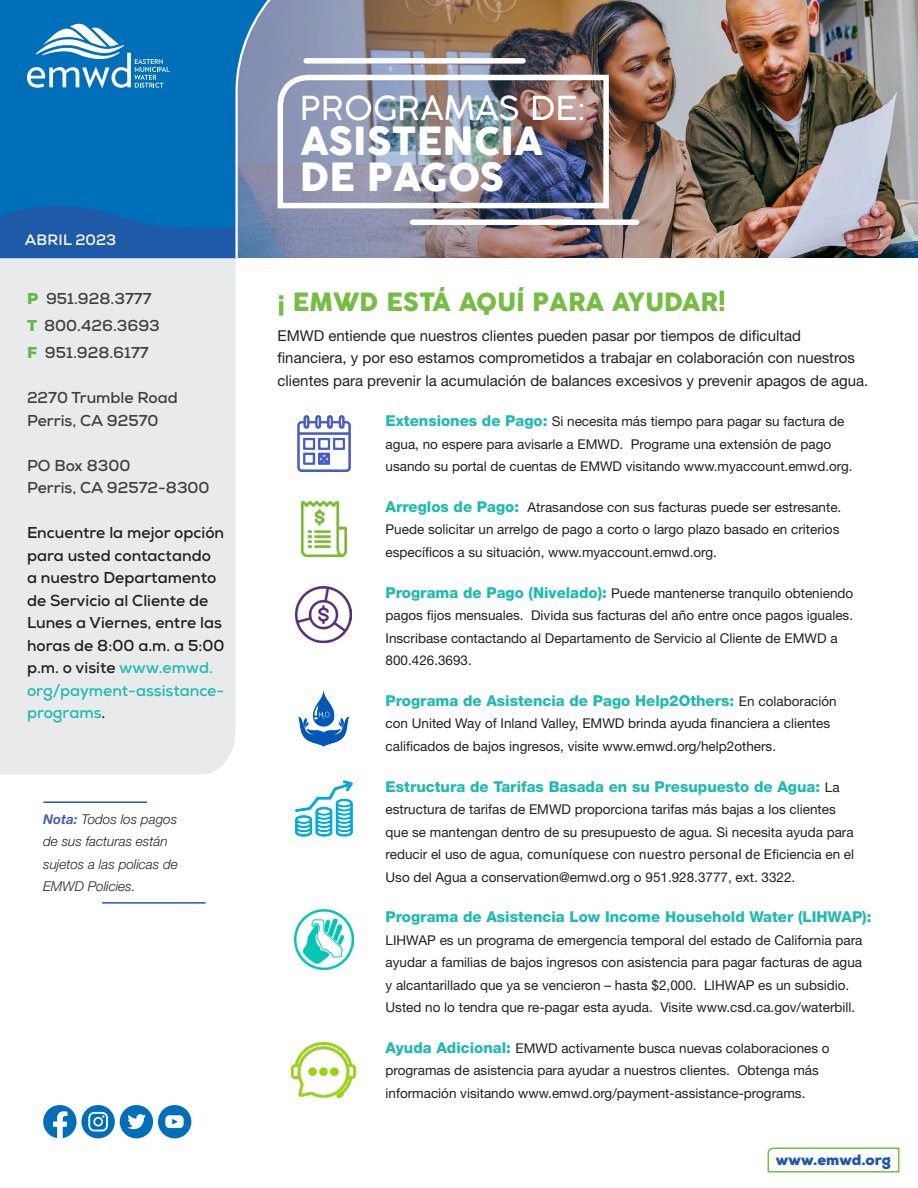
<style>
.page{position:relative;width:918px;height:1188px;background:#fff}
.page>*{position:absolute;margin:0;border:0;box-sizing:border-box;transform-origin:0 0}
.t1{font:37.95px/35.5px "COCOGOOSE";color:#fff}
.t2{font:300 33px "Cocogoose";color:#fff}
.t3{font:24.6px "COCOGOOSE";color:#75bd43}
.t4{font:700 15.75px/22.5px "Nexa";color:#231f20}
.t5{font:700 15.75px/22.5px "Nexa";color:#404042}
.t6{font:15px/22.5px "Helvetica Neue LT Std";color:#231f20}
.t7{font:800 15px "Helvetica Neue LT Std";color:#1dbbaf}
.t8{font:900 15px "Nexa";color:#2059a8}
.t9{font:700 15px "Nexa";letter-spacing:.015em;color:#fff}
.t10{font:13.5px/22.5px "Helvetica Neue LT Std";color:#231f20}
.t11{font:italic 300 13.5px/22.5px "Helvetica Neue LT Std";color:#231f20}
.s1{font-weight:900;color:#60bb46}
.s2{color:#1dbbaf}
.s3{font-weight:700;color:#4a5fab}
.s4{font-weight:800;font-size:15px;color:#1dbbaf}
.s5{font-weight:400;font-size:13.5px;color:#231f20}
.s6{font-family:"Calibri";font-size:15px}
</style>
<div class="page">
<div style="left:0;top:0;width:382px;height:258px;background:#006fba"></div>
<svg style="left:0;top:206px;width:234px;height:52px"></svg>
<svg style="left:767px;top:1147px;width:133px;height:26px"></svg>
<div style="left:0;top:258px;width:235px;height:516px;background:#e8eaeb"></div>
<svg style="left:27px;top:23px;width:143px;height:65px"></svg>
<img style="left:234px;top:0;width:684px;height:261px">
<img style="left:292px;top:1042px;width:64px;height:56px">
<img style="left:294px;top:910px;width:60px;height:59px">
<img style="left:295px;top:781px;width:57px;height:56px">
<img style="left:299px;top:691px;width:50px;height:55px">
<img style="left:296px;top:587px;width:56px;height:56px">
<img style="left:301px;top:501px;width:46px;height:56px">
<img style="left:297px;top:416px;width:54px;height:55px">
<hr style="left:103px;top:902px;width:102px;height:2px;background:#2059a8">
<hr style="left:44px;top:801px;width:102px;height:2px;background:#2059a8">
<div style="left:120px;top:1105px;width:33px;height:33px;background:#006fba;border-radius:50%"></div>
<svg style="left:127px;top:1114px;width:19px;height:16px"></svg>
<div style="left:158px;top:1105px;width:33px;height:33px;background:#006fba;border-radius:50%"></div>
<svg style="left:165px;top:1115px;width:19px;height:13px"></svg>
<div style="left:81px;top:1105px;width:34px;height:33px;background:#006fba;border-radius:50%"></div>
<svg style="left:88px;top:1112px;width:20px;height:19px"></svg>
<svg style="left:43px;top:1105px;width:34px;height:33px"></svg>
<div style="left:413px;top:219px;width:224px;height:6px;background:#fff"></div>
<div style="left:306px;top:58px;width:217px;height:6px;background:#fff"></div>
<img style="left:275px;top:72px;width:337px;height:139px">
<p class="t9" style="left:25px;top:231px;width:93px">ABRIL 2023</p>
<p class="t5" style="left:27px;top:287px;width:126px"><span class="s1">P</span> 951.928.3777</p>
<p class="t5" style="left:27px;top:314px;width:134px"><span class="s1">T</span> 800.426.3693</p>
<p class="t5" style="left:27px;top:341px;width:123px"><span class="s1">F</span> 951.928.6177</p>
<p class="t5" style="left:27px;top:386px;width:152px">2270 Trumble Road<br>Perris, CA 92570</p>
<p class="t5" style="left:27px;top:454px;width:105px">PO Box 8300</p>
<p class="t5" style="left:27px;top:476px;width:184px">Perris, CA 92572-8300</p>
<p class="t4" style="left:27px;top:521px;width:199px">Encuentre la mejor opción para usted contactando a nuestro Departamento de Servicio al Cliente de<br>Lunes a Viernes, entre las horas de 8:00 a.m. a 5:00 p.m. o visite <span class="s2">www.emwd. org/payment-assistance&shy;programs</span>.</p>
<p class="t11" style="left:43px;top:808px;width:136px"><span class="s3">Nota:</span> Todos los pagos de sus facturas están sujetos a las policas de<br>EMWD Policies.</p>
<p class="t2" style="left:300px;top:85px;width:287px">PROGRAMAS DE:</p>
<p class="t1" style="left:300px;top:124px;width:244px">ASISTENCIA<br>DE PAGOS</p>
<p class="t3" style="left:278px;top:284px;width:450px">¡ EMWD ESTÁ AQUÍ PARA AYUDAR!</p>
<p class="t6" style="left:278px;top:324px;width:592px">EMWD entiende que nuestros clientes pueden pasar por tiempos de dificultad financiera, y por eso estamos comprometidos a trabajar en colaboración con nuestros clientes para prevenir la acumulación de balances excesivos y prevenir apagos de agua.</p>
<p class="t10" style="left:386px;top:410px;width:468px"><span class="s4">Extensiones de Pago:</span> Si necesita más tiempo para pagar su factura de agua, no espere para avisarle a EMWD. Programe una extensión de pago usando su portal de cuentas de EMWD visitando www.myaccount.emwd.org.</p>
<p class="t10" style="left:386px;top:496px;width:457px"><span class="s4">Arreglos de Pago:</span> Atrasandose con sus facturas puede ser estresante.<br>Puede solicitar un arrelgo de pago a corto o largo plazo basado en criterios específicos a su situación, www.myaccount.emwd.org.</p>
<p class="t10" style="left:386px;top:581px;width:469px"><span class="s4">Programa de Pago (Nivelado):</span> Puede mantenerse tranquilo obteniendo pagos fijos mensuales. Divida sus facturas del año entre once pagos iguales.<br>Inscribase contactando al Departamento de Servicio al Cliente de EMWD a 800.426.3693.</p>
<p class="t7" style="left:386px;top:692px;width:453px">Programa de Asistencia de Pago Help2Others: <span class="s5">En colaboración</span></p>
<p class="t10" style="left:386px;top:712px;width:446px">con United Way of Inland Valley, EMWD brinda ayuda financiera a clientes calificados de bajos ingresos, visite www.emwd.org/help2others.</p>
<p class="t7" style="left:386px;top:777px;width:456px">Estructura de Tarifas Basada en su Presupuesto de Agua: <span class="s5">La</span></p>
<p class="t10" style="left:386px;top:798px;width:470px">estructura de tarifas de EMWD proporciona tarifas más bajas a los clientes que se mantengan dentro de su presupuesto de agua. Si necesita ayuda para reducir el uso de agua, <span class="s6">comuníquese</span> con <span class="s6">nuestro personal de</span> Eficiencia en el Uso del Agua a conservation@emwd.org o 951.928.3777, ext. 3322.</p>
<p class="t7" style="left:386px;top:908px;width:487px">Programa de Asistencia Low Income Household Water (LIHWAP):</p>
<p class="t10" style="left:386px;top:929px;width:478px">LIHWAP es un programa de emergencia temporal del estado de California para ayudar a familias de bajos ingresos con asistencia para pagar facturas de agua y alcantarillado que ya se vencieron – hasta $2,000. LIHWAP es un subsidio.<br>Usted no lo tendra que re-pagar esta ayuda. Visite www.csd.ca.gov/waterbill.</p>
<p class="t10" style="left:386px;top:1037px;width:446px"><span class="s4">Ayuda Adicional:</span> EMWD activamente busca nuevas colaboraciones o programas de asistencia para ayudar a nuestros clientes. Obtenga más información visitando www.emwd.org/payment-assistance-programs.</p>
<p class="t8" style="left:776px;top:1150px;width:117px">www.emwd.org</p>
</div>
